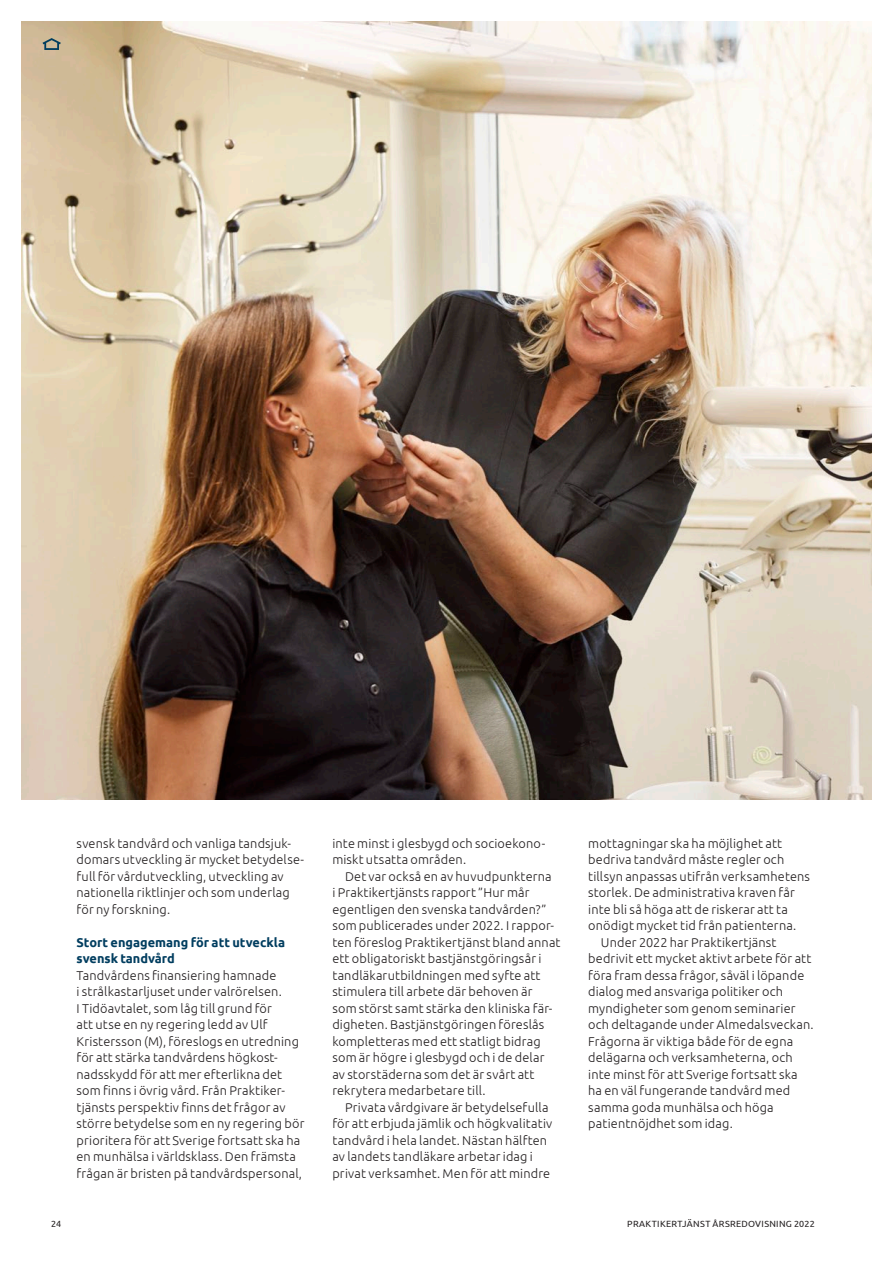
<style>
.page{position:relative;width:893px;height:1263px;background:#fff}
.page>*{position:absolute;margin:0;border:0;box-sizing:border-box;transform-origin:0 0}
.t1{font:300 12.75px/16.5px "Ubuntu";letter-spacing:.015em;color:#231f20}
.t2{font:700 12.75px/16.5px "Ubuntu";color:#003d5f}
.t3{font:9px "Ubuntu";letter-spacing:.035em;color:#231f20}
</style>
<div class="page">
<img style="left:21px;top:21px;width:851px;height:778px">
<svg style="left:43px;top:38px;width:18px;height:12px"></svg>
<p class="t1" style="left:77px;top:834px;width:228px">svensk tandvård och vanliga tandsjuk&shy;domars utveckling är mycket betydelse&shy;full för vårdutveckling, utveckling av nationella riktlinjer och som underlag för ny forskning.</p>
<p class="t2" style="left:77px;top:934px;width:210px">Stort engagemang för att utveckla svensk tandvård</p>
<p class="t1" style="left:77px;top:966px;width:230px">Tandvårdens finansiering hamnade<br>i strålkastarljuset under valrörelsen.<br>I Tidöavtalet, som låg till grund för<br>att utse en ny regering ledd av Ulf Kristersson (M), föreslogs en utredning för att stärka tandvårdens högkost&shy;nadsskydd för att mer efterlikna det som finns i övrig vård. Från Praktiker&shy;tjänsts perspektiv finns det frågor av större betydelse som en ny regering bör prioritera för att Sverige fortsatt ska ha en munhälsa i världsklass. Den främsta frågan är bristen på tandvårdspersonal,</p>
<p class="t1" style="left:332px;top:834px;width:214px">inte minst i glesbygd och socioekono&shy;miskt utsatta områden.</p>
<p class="t1" style="left:332px;top:867px;width:230px;text-indent:13px">Det var också en av huvudpunkterna<br>i Praktikertjänsts rapport ”Hur mår egentligen den svenska tandvården?” som publicerades under 2022. I rappor&shy;ten föreslog Praktikertjänst bland annat ett obligatoriskt bastjänstgöringsår i tandläkarutbildningen med syfte att stimulera till arbete där behoven är<br>som störst samt stärka den kliniska fär&shy;digheten. Bastjänstgöringen föreslås kompletteras med ett statligt bidrag som är högre i glesbygd och i de delar<br>av storstäderna som det är svårt att rekrytera medarbetare till.</p>
<p class="t1" style="left:332px;top:1098px;width:222px;text-indent:13px">Privata vårdgivare är betydelsefulla för att erbjuda jämlik och högkvalitativ tandvård i hela landet. Nästan hälften av landets tandläkare arbetar idag i privat verksamhet. Men för att mindre</p>
<p class="t1" style="left:588px;top:834px;width:195px">mottagningar ska ha möjlighet att</p>
<p class="t1" style="left:588px;top:851px;width:198px">bedriva tandvård måste regler och</p>
<p class="t1" style="left:588px;top:867px;width:223px">tillsyn anpassas utifrån verksamhetens</p>
<p class="t1" style="left:588px;top:884px;width:208px">storlek. De administrativa kraven får</p>
<p class="t1" style="left:588px;top:900px;width:201px">inte bli så höga att de riskerar att ta</p>
<p class="t1" style="left:588px;top:917px;width:210px">onödigt mycket tid från patienterna.</p>
<p class="t1" style="left:601px;top:933px;width:177px">Under 2022 har Praktikertjänst</p>
<p class="t1" style="left:588px;top:950px;width:225px">bedrivit ett mycket aktivt arbete för att</p>
<p class="t1" style="left:588px;top:966px;width:218px">föra fram dessa frågor, såväl i löpande</p>
<p class="t1" style="left:588px;top:983px;width:196px">dialog med ansvariga politiker och</p>
<p class="t1" style="left:588px;top:999px;width:209px">myndigheter som genom seminarier</p>
<p class="t1" style="left:588px;top:1016px;width:227px">och deltagande under Almedalsveckan.</p>
<p class="t1" style="left:588px;top:1032px;width:207px">Frågorna är viktiga både för de egna</p>
<p class="t1" style="left:588px;top:1049px;width:206px">delägarna och verksamheterna, och</p>
<p class="t1" style="left:588px;top:1065px;width:211px">inte minst för att Sverige fortsatt ska</p>
<p class="t1" style="left:588px;top:1082px;width:204px">ha en väl fungerande tandvård med</p>
<p class="t1" style="left:588px;top:1098px;width:187px">samma goda munhälsa och höga</p>
<p class="t1" style="left:588px;top:1115px;width:146px">patientnöjdhet som idag.</p>
<p class="t3" style="left:51px;top:1218px;width:12px">24</p>
<p class="t3" style="left:627px;top:1218px;width:189px">PRAKTIKERTJÄNST ÅRSREDOVISNING 2022</p>
</div>
